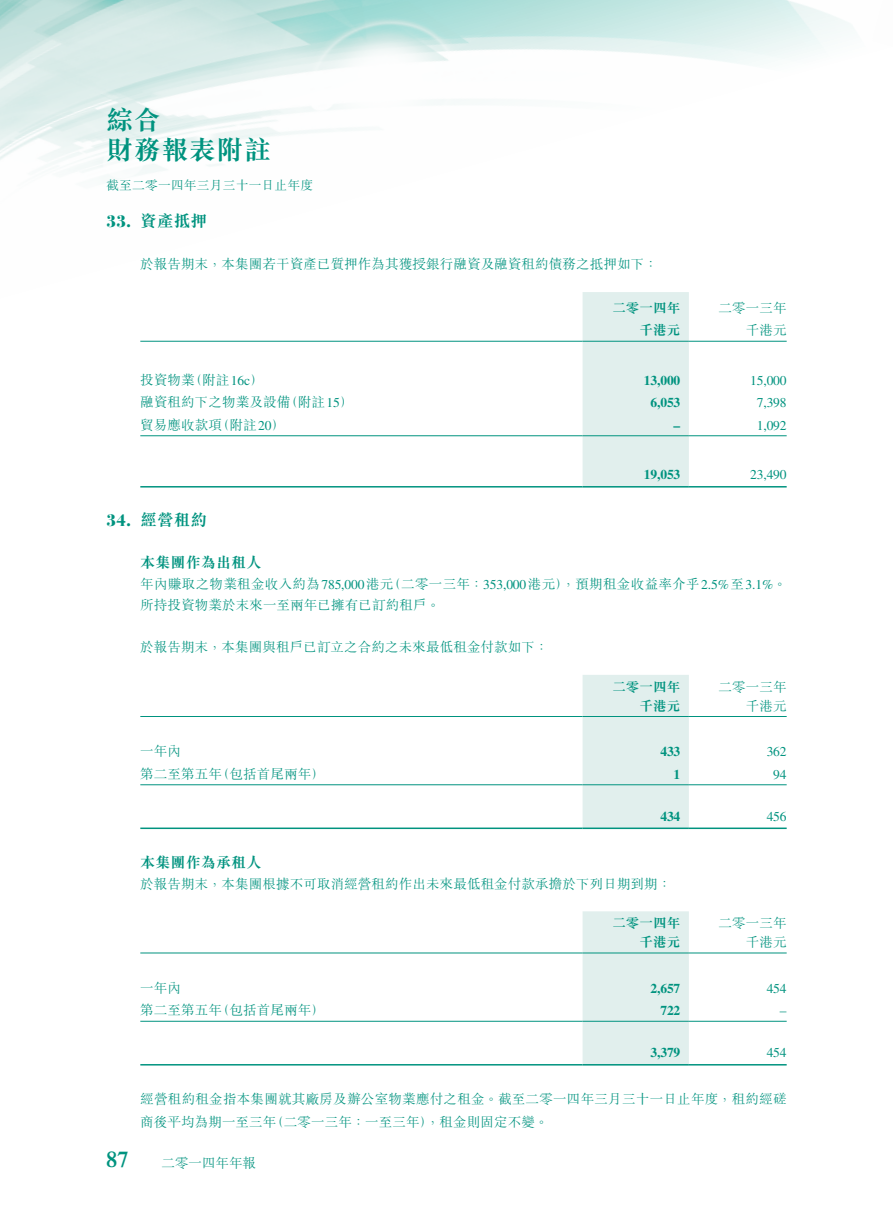
<style>
.page{position:relative;width:893px;height:1212px;background:#fff}
.page>*{position:absolute;margin:0;border:0;box-sizing:border-box;transform-origin:0 0}
.t1{font:700 27px/30px "M Sung HK";letter-spacing:.02em;color:#00937f}
.t2{font:600 22.5px "Times LT Std";color:#00937f}
.t3{font:700 16.5px "M Sung HK";letter-spacing:.01em;color:#00937f}
.t4{font:900 16.5px "Bauer Bodoni Std";color:#00937f}
.t5{font:700 15px "M Sung HK";letter-spacing:.01em;color:#00937f}
.t6{font:300 13.5px/21px "M Sung HK";letter-spacing:.01em;color:#00937f}
.t7{font:700 13.5px "Times LT Std";letter-spacing:-.01em;color:#00937f}
.t8{font:13.5px "Times LT Std";letter-spacing:-.01em;color:#00937f}
.t9{font:700 13.5px "M Sung HK";letter-spacing:.01em;color:#00937f}
.t10{font:300 12.75px "M Sung HK";letter-spacing:.015em;color:#00937f}
.s1{font-family:"Times LT Std";font-weight:400}
</style>
<div class="page">
<div style="left:583px;top:292px;width:106px;height:194px;background:#e1efed"></div>
<hr style="left:140px;top:341px;width:443px;height:1px;background:#00937f">
<hr style="left:583px;top:341px;width:106px;height:1px;background:#00937f">
<hr style="left:689px;top:341px;width:98px;height:1px;background:#00937f">
<hr style="left:140px;top:435px;width:443px;height:1px;background:#00937f">
<hr style="left:583px;top:435px;width:106px;height:1px;background:#00937f">
<hr style="left:689px;top:435px;width:98px;height:1px;background:#00937f">
<hr style="left:140px;top:486px;width:443px;height:1px;background:#00937f">
<hr style="left:583px;top:486px;width:106px;height:1px;background:#00937f">
<hr style="left:689px;top:486px;width:98px;height:1px;background:#00937f">
<div style="left:583px;top:675px;width:106px;height:152px;background:#e1efed"></div>
<hr style="left:140px;top:716px;width:443px;height:1px;background:#00937f">
<hr style="left:583px;top:716px;width:106px;height:1px;background:#00937f">
<hr style="left:689px;top:716px;width:98px;height:1px;background:#00937f">
<hr style="left:140px;top:784px;width:443px;height:1px;background:#00937f">
<hr style="left:583px;top:784px;width:106px;height:1px;background:#00937f">
<hr style="left:689px;top:784px;width:98px;height:1px;background:#00937f">
<hr style="left:140px;top:827px;width:443px;height:2px;background:#00937f">
<hr style="left:583px;top:827px;width:106px;height:2px;background:#00937f">
<hr style="left:689px;top:827px;width:98px;height:2px;background:#00937f">
<div style="left:583px;top:911px;width:106px;height:153px;background:#e1efed"></div>
<hr style="left:140px;top:952px;width:443px;height:1px;background:#00937f">
<hr style="left:583px;top:952px;width:106px;height:1px;background:#00937f">
<hr style="left:689px;top:952px;width:98px;height:1px;background:#00937f">
<hr style="left:140px;top:1021px;width:443px;height:1px;background:#00937f">
<hr style="left:583px;top:1021px;width:106px;height:1px;background:#00937f">
<hr style="left:689px;top:1021px;width:98px;height:1px;background:#00937f">
<hr style="left:140px;top:1064px;width:443px;height:1px;background:#00937f">
<hr style="left:583px;top:1064px;width:106px;height:1px;background:#00937f">
<hr style="left:689px;top:1064px;width:98px;height:1px;background:#00937f">
<h1 class="t1" style="left:106px;top:105px;width:166px">綜合<br>財務報表附註</h1>
<p class="t10" style="left:106px;top:176px;width:208px">截至二零一四年三月三十一日止年度</p>
<p class="t3" style="left:140px;top:213px;width:68px">資產抵押</p>
<p class="t4" style="left:106px;top:212px;width:26px">33.</p>
<p class="t6" style="left:140px;top:253px;width:519px">於報告期末，本集團若干資產已質押作為其獲授銀行融資及融資租約債務之抵押如下：</p>
<p class="t9" style="left:612px;top:301px;width:70px">二零一四年</p>
<p class="t6" style="left:719px;top:297px;width:70px">二零一三年</p>
<p class="t9" style="left:640px;top:324px;width:42px">千港元</p>
<p class="t6" style="left:746px;top:319px;width:42px">千港元</p>
<p class="t6" style="left:140px;top:369px;width:56px">投資物業</p>
<p class="t6" style="left:189px;top:369px;width:76px">（附註<span class="s1">16</span> (<span class="s1">c</span></p>
<p class="t7" style="left:644px;top:372px;width:38px">13,000</p>
<p class="t8" style="left:750px;top:373px;width:38px">15,000</p>
<p class="t6" style="left:140px;top:391px;width:151px">融資租約下之物業及設備</p>
<p class="t6" style="left:284px;top:391px;width:70px">（附註<span class="s1">15</span>(</p>
<p class="t7" style="left:650px;top:395px;width:31px">6,053</p>
<p class="t8" style="left:757px;top:395px;width:31px">7,398</p>
<p class="t6" style="left:140px;top:414px;width:83px">貿易應收款項</p>
<p class="t6" style="left:216px;top:414px;width:70px">（附註<span class="s1">20</span>(</p>
<p class="t7" style="left:674px;top:417px;width:8px">–</p>
<p class="t8" style="left:757px;top:418px;width:31px">1,092</p>
<p class="t7" style="left:644px;top:467px;width:38px">19,053</p>
<p class="t8" style="left:750px;top:467px;width:38px">23,490</p>
<p class="t4" style="left:106px;top:510px;width:26px">34.</p>
<p class="t3" style="left:140px;top:512px;width:68px">經營租約</p>
<p class="t5" style="left:140px;top:555px;width:123px">本集團作為出租人</p>
<p class="t6" style="left:140px;top:573px;width:301px">年內賺取之物業租金收入約為<span class="s1">785,000</span>港元<br>所持投資物業於末來一至兩年已擁有已訂約租戶。</p>
<p class="t6" style="left:140px;top:636px;width:410px">於報告期末，本集團與租戶已訂立之合約之未來最低租金付款如下：</p>
<p class="t6" style="left:388px;top:573px;width:401px">（二零一三年：<span class="s1">353,000</span>港元，）預期租金收益率介乎<span class="s1">2.5%</span>至<span class="s1">3.1%</span>。</p>
<p class="t9" style="left:612px;top:680px;width:70px">二零一四年</p>
<p class="t9" style="left:640px;top:699px;width:42px">千港元</p>
<p class="t6" style="left:719px;top:675px;width:70px">二零一三年</p>
<p class="t6" style="left:746px;top:694px;width:42px">千港元</p>
<p class="t6" style="left:140px;top:740px;width:42px">一年內</p>
<p class="t7" style="left:660px;top:744px;width:21px">433</p>
<p class="t8" style="left:767px;top:744px;width:21px">362</p>
<p class="t6" style="left:140px;top:763px;width:83px">第二至第五年</p>
<p class="t6" style="left:216px;top:763px;width:110px">（包括首尾兩年(</p>
<p class="t7" style="left:674px;top:766px;width:8px">1</p>
<p class="t8" style="left:773px;top:767px;width:15px">94</p>
<p class="t7" style="left:660px;top:808px;width:21px">434</p>
<p class="t8" style="left:767px;top:809px;width:21px">456</p>
<p class="t5" style="left:140px;top:854px;width:123px">本集團作為承租人</p>
<p class="t6" style="left:140px;top:872px;width:532px">於報告期末，本集團根據不可取消經營租約作出未來最低租金付款承擔於下列日期到期：</p>
<p class="t9" style="left:612px;top:916px;width:70px">二零一四年</p>
<p class="t9" style="left:640px;top:935px;width:42px">千港元</p>
<p class="t6" style="left:719px;top:912px;width:70px">二零一三年</p>
<p class="t6" style="left:746px;top:931px;width:42px">千港元</p>
<h2 class="t2" style="left:106px;top:1146px;width:24px">87</h2>
<p class="t6" style="left:140px;top:976px;width:42px">一年內</p>
<p class="t7" style="left:650px;top:980px;width:31px">2,657</p>
<p class="t8" style="left:767px;top:981px;width:21px">454</p>
<p class="t6" style="left:140px;top:999px;width:83px">第二至第五年</p>
<p class="t6" style="left:216px;top:999px;width:110px">（包括首尾兩年(</p>
<p class="t7" style="left:660px;top:1003px;width:21px">722</p>
<p class="t8" style="left:780px;top:1003px;width:8px">–</p>
<p class="t7" style="left:650px;top:1045px;width:31px">3,379</p>
<p class="t6" style="left:271px;top:1087px;width:517px;line-height:22.5px;text-indent:-130px">經營租約租金指本集團就其廠房及辦公室物業應付之租金。截至二零一四年三月三十一日止年度，租約經磋（二零一三年：一至三年，）租金則固定不變。</p>
<p class="t8" style="left:767px;top:1045px;width:21px">454</p>
<p class="t6" style="left:140px;top:1110px;width:138px">商後平均為期一至三年</p>
<p class="t6" style="left:162px;top:1152px;width:96px">二零一四年年報</p>
</div>
